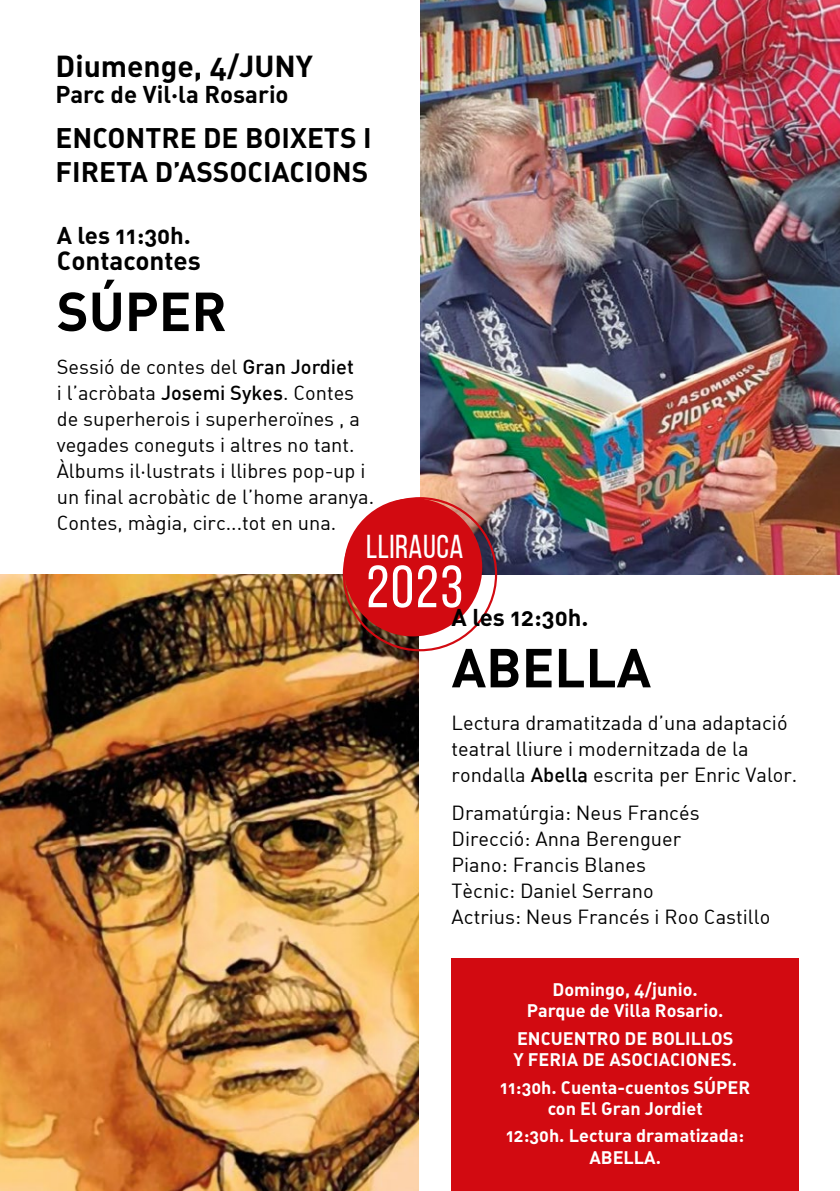
<style>
.page{position:relative;width:840px;height:1191px;background:#fff}
.page>*{position:absolute;margin:0;border:0;box-sizing:border-box;transform-origin:0 0}
.t1{font:59.4px "Bebas Neue";color:#fff}
.t2{font:54px "DIN Bold Alternate";color:#000}
.t3{font:33px "Bebas Neue";letter-spacing:.015em;color:#fff}
.t4{font:30px "DIN Bold Alternate";color:#000}
.t5{font:28px/34px "DIN Bold Alternate";color:#000}
.t6{font:26px "DIN Bold Alternate";color:#000}
.t7{font:24px "DIN Bold Alternate";color:#000}
.t8{font:20px/26px "DIN Regular Alternate";color:#000}
.t9{font:18px/21.6px "DIN Bold Alternate";color:#fff;text-align:center}
.s1{font-family:"DIN";font-weight:500}
</style>
<div class="page">
<img style="left:420px;top:0;width:419px;height:574px">
<img style="left:0;top:574px;width:418px;height:617px">
<div style="left:451px;top:958px;width:347px;height:233px;background:#d20a11"></div>
<div style="left:344px;top:498px;width:138px;height:138px;background:#d20a11;border-radius:50%"></div>
<hr style="left:839px;top:740px;width:1px;height:111px;background:#f7a600">
<h3 class="t4" style="left:56px;top:47px;width:259px">Diumenge, 4/JUNY</h3>
<p class="t7" style="left:56px;top:79px;width:234px">Parc de Vil·la Rosario</p>
<h3 class="t5" style="left:56px;top:120px;width:317px">ENCONTRE DE BOIXETS I<br>FIRETA D’ASSOCIACIONS</h3>
<p class="t7" style="left:57px;top:219px;width:136px">A les 11:30h.</p>
<h3 class="t6" style="left:57px;top:243px;width:145px">Contacontes</h3>
<h2 class="t2" style="left:57px;top:276px;width:171px">SÚPER</h2>
<p class="t8" style="left:57px;top:353px;width:318px">Sessió de contes del <span class="s1">Gran Jordiet<br></span>i l’acròbata <span class="s1">Josemi Sykes</span>. Contes de superherois i superheroïnes , a vegades coneguts i altres no tant.<br>Àlbums il·lustrats i llibres pop-up i un final acrobàtic de l’home aranya.<br>Contes, màgia, circ...tot en una.</p>
<h3 class="t3" style="left:366px;top:529px;width:98px">LLIRAUCA</h3>
<h1 class="t1" style="left:366px;top:554px;width:98px">2023</h1>
<p class="t7" style="left:451px;top:601px;width:138px">A les 12:30h.</p>
<h2 class="t2" style="left:451px;top:632px;width:201px">ABELLA</h2>
<p class="t8" style="left:451px;top:710px;width:347px">Lectura dramatitzada d’una adaptació teatral lliure i modernitzada de la rondalla <span class="s1">Abella</span> escrita per Enric Valor.</p>
<p class="t8" style="left:451px;top:799px;width:320px">Dramatúrgia: Neus Francés<br>Direcció: Anna Berenguer<br>Piano: Francis Blanes<br>Tècnic: Daniel Serrano<br>Actrius: Neus Francés i Roo Castillo</p>
<p class="t9" style="left:526px;top:977px;width:198px">Domingo, 4/junio.<br>Parque de Villa Rosario.</p>
<p class="t9" style="left:513px;top:1026px;width:225px;text-align:left">ENCUENTRO DE BOLILLOS<br>Y FERIA DE ASOCIACIONES.</p>
<p class="t9" style="left:500px;top:1075px;width:251px">11:30h. Cuenta-cuentos SÚPER con El Gran Jordiet</p>
<p class="t9" style="left:506px;top:1124px;width:239px">12:30h. Lectura dramatizada:<br>ABELLA.</p>
</div>
